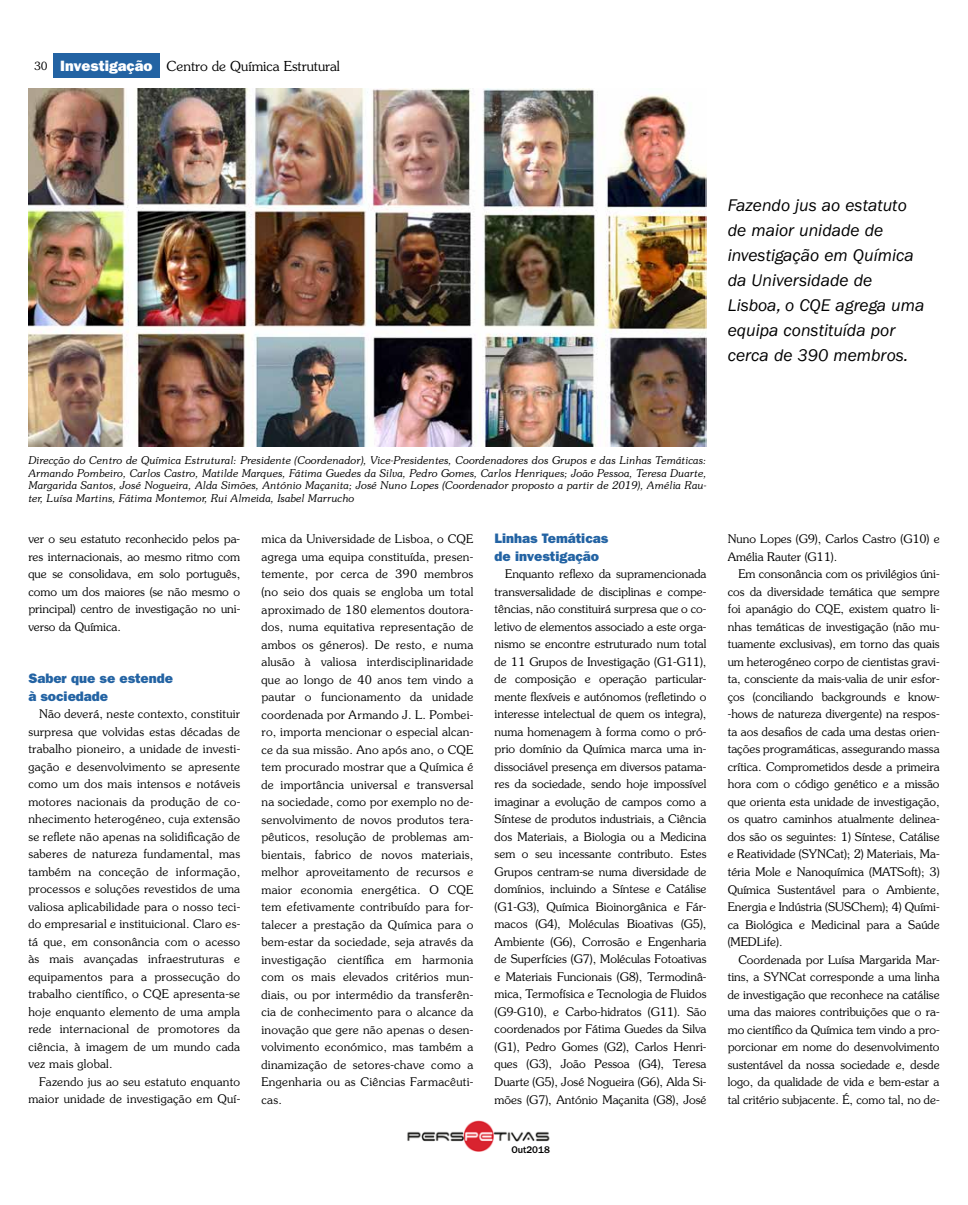
<style>
.page{position:relative;width:968px;height:1205px;background:#fff}
.page>*{position:absolute;margin:0;border:0;box-sizing:border-box;transform-origin:0 0}
.t1{font:italic 17.5px/25px "ITC Franklin Gothic Std";color:#000}
.t2{font:13.75px/17.5px "ITC Franklin Gothic Std Hvy";color:#2363a3}
.t3{font:300 13.75px "Souvenir Std";color:#000}
.t4{font:300 11.88px/17.5px "Souvenir Std";color:#000;text-align:justify}
.t5{font:300 11.88px/17.5px "Souvenir Std";letter-spacing:.02em;color:#000;text-align:right}
.t6{font:italic 300 10.62px/12.8px "Souvenir Std";color:#000;text-align:justify}
.t7{font:500 10px "ITC Franklin Gothic Std";color:#000}
.s1{font-size:11.25px}
.s2{font-family:"ITC Franklin Gothic Std Hvy";font-weight:400;font-size:15px;color:#fff}
</style>
<div class="page">
<img style="left:407px;top:1121px;width:143px;height:31px">
<div style="left:53px;top:53px;width:106px;height:25px;background:#2363a3"></div>
<img style="left:28px;top:88px;width:678px;height:358px">
<p class="t3" style="left:34px;top:58px;width:307px"><span class="s1">30</span> <span class="s2">Investigação</span> Centro de Química Estrutural</p>
<h1 class="t1" style="left:727px;top:192px;width:198px">Fazendo jus ao estatuto de maior unidade de investigação em Química da Universidade de<br>Lisboa, o CQE agrega uma equipa constituída por cerca de 390 membros.</h1>
<p class="t6" style="left:28px;top:454px;width:679px">Direcção do Centro de Química Estrutural: Presidente (Coordenador), Vice-Presidentes, Coordenadores dos Grupos e das Linhas Temáticas:<br>Armando Pombeiro, Carlos Castro, Matilde Marques, Fátima Guedes da Silva, Pedro Gomes, Carlos Henriques; João Pessoa, Teresa Duarte, Margarida Santos, José Nogueira, Alda Simões, António Maçanita; José Nuno Lopes (Coordenador proposto a partir de 2019), Amélia Rau&shy;ter, Luísa Martins, Fátima Montemor, Rui Almeida, Isabel Marrucho</p>
<p class="t4" style="left:28px;top:530px;width:213px">ver o seu estatuto reconhecido pelos pa&shy;res internacionais, ao mesmo ritmo com que se consolidava, em solo português, como um dos maiores (se não mesmo o principal) centro de investigação no uni&shy;verso da Química.</p>
<p class="t2" style="left:28px;top:670px;width:146px">Saber que se estende à sociedade</p>
<p class="t4" style="left:28px;top:705px;width:213px;text-indent:11px">Não deverá, neste contexto, constituir surpresa que volvidas estas décadas de trabalho pioneiro, a unidade de investi&shy;gação e desenvolvimento se apresente como um dos mais intensos e notáveis motores nacionais da produção de co&shy;nhecimento heterogéneo, cuja extensão se reflete não apenas na solidificação de saberes de natureza fundamental, mas também na conceção de informação, processos e soluções revestidos de uma valiosa aplicabilidade para o nosso teci&shy;do empresarial e instituicional. Claro es&shy;tá que, em consonância com o acesso às mais avançadas infraestruturas e equipamentos para a prossecução do trabalho científico, o CQE apresenta-se hoje enquanto elemento de uma ampla rede internacional de promotores da ciência, à imagem de um mundo cada vez mais global.</p>
<p class="t5" style="left:28px;top:1073px;width:213px">Fazendo jus ao seu estatuto enquanto maior unidade de investigação em Quí-</p>
<p class="t4" style="left:261px;top:530px;width:213px">mica da Universidade de Lisboa, o CQE agrega uma equipa constituída, presen&shy;temente, por cerca de 390 membros (no seio dos quais se engloba um total aproximado de 180 elementos doutora&shy;dos, numa equitativa representação de ambos os géneros). De resto, e numa alusão à valiosa interdisciplinaridade que ao longo de 40 anos tem vindo a pautar o funcionamento da unidade coordenada por Armando J. L. Pombei&shy;ro, importa mencionar o especial alcan&shy;ce da sua missão. Ano após ano, o CQE tem procurado mostrar que a Química é de importância universal e transversal na sociedade, como por exemplo no de&shy;senvolvimento de novos produtos tera&shy;pêuticos, resolução de problemas am&shy;bientais, fabrico de novos materiais, melhor aproveitamento de recursos e maior economia energética. O CQE tem efetivamente contribuído para for&shy;talecer a prestação da Química para o bem-estar da sociedade, seja através da investigação científica em harmonia com os mais elevados critérios mun&shy;diais, ou por intermédio da transferên&shy;cia de conhecimento para o alcance da inovação que gere não apenas o desen&shy;volvimento económico, mas também a dinamização de setores-chave como a Engenharia ou as Ciências Farmacêuti&shy;cas.</p>
<p class="t2" style="left:494px;top:530px;width:115px">Linhas Temáticas de investigação</p>
<p class="t4" style="left:494px;top:565px;width:213px;text-indent:11px">Enquanto reflexo da supramencionada transversalidade de disciplinas e compe&shy;tências, não constituirá surpresa que o co&shy;letivo de elementos associado a este orga&shy;nismo se encontre estruturado num total de 11 Grupos de Investigação (G1-G11), de composição e operação particular&shy;mente flexíveis e autónomos (refletindo o interesse intelectual de quem os integra), numa homenagem à forma como o pró&shy;prio domínio da Química marca uma in&shy;dissociável presença em diversos patama&shy;res da sociedade, sendo hoje impossível imaginar a evolução de campos como a Síntese de produtos industriais, a Ciência dos Materiais, a Biologia ou a Medicina sem o seu incessante contributo. Estes Grupos centram-se numa diversidade de domínios, incluindo a Síntese e Catálise (G1-G3), Química Bioinorgânica e Fár&shy;macos (G4), Moléculas Bioativas (G5), Ambiente (G6), Corrosão e Engenharia de Superfícies (G7), Moléculas Fotoativas e Materiais Funcionais (G8), Termodinâ&shy;mica, Termofísica e Tecnologia de Fluidos (G9-G10), e Carbo-hidratos (G11). São coordenados por Fátima Guedes da Silva (G1), Pedro Gomes (G2), Carlos Henri&shy;ques (G3), João Pessoa (G4), Teresa Duarte (G5), José Nogueira (G6), Alda Si&shy;mões (G7), António Maçanita (G8), José</p>
<p class="t7" style="left:511px;top:1144px;width:40px">Out2018</p>
<p class="t4" style="left:727px;top:530px;width:213px">Nuno Lopes (G9), Carlos Castro (G10) e<br>Amélia Rauter (G11).</p>
<p class="t4" style="left:727px;top:565px;width:213px;text-indent:11px">Em consonância com os privilégios úni&shy;cos da diversidade temática que sempre foi apanágio do CQE, existem quatro li&shy;nhas temáticas de investigação (não mu&shy;tuamente exclusivas), em torno das quais um heterogéneo corpo de cientistas gravi&shy;ta, consciente da mais-valia de unir esfor&shy;ços (conciliando backgrounds e know--hows de natureza divergente) na respos&shy;ta aos desafios de cada uma destas orien&shy;tações programáticas, assegurando massa crítica. Comprometidos desde a primeira hora com o código genético e a missão que orienta esta unidade de investigação, os quatro caminhos atualmente delinea&shy;dos são os seguintes: 1) Síntese, Catálise e Reatividade (SYNCat); 2) Materiais, Ma&shy;téria Mole e Nanoquímica (MATSoft); 3)<br>Química Sustentável para o Ambiente, Energia e Indústria (SUSChem); 4) Quími&shy;ca Biológica e Medicinal para a Saúde (MEDLife).</p>
<p class="t4" style="left:727px;top:950px;width:213px;text-indent:11px">Coordenada por Luísa Margarida Mar&shy;tins, a SYNCat corresponde a uma linha de investigação que reconhece na catálise uma das maiores contribuições que o ra&shy;mo científico da Química tem vindo a pro&shy;porcionar em nome do desenvolvimento sustentável da nossa sociedade e, desde logo, da qualidade de vida e bem-estar a tal critério subjacente. É, como tal, no de-</p>
</div>
